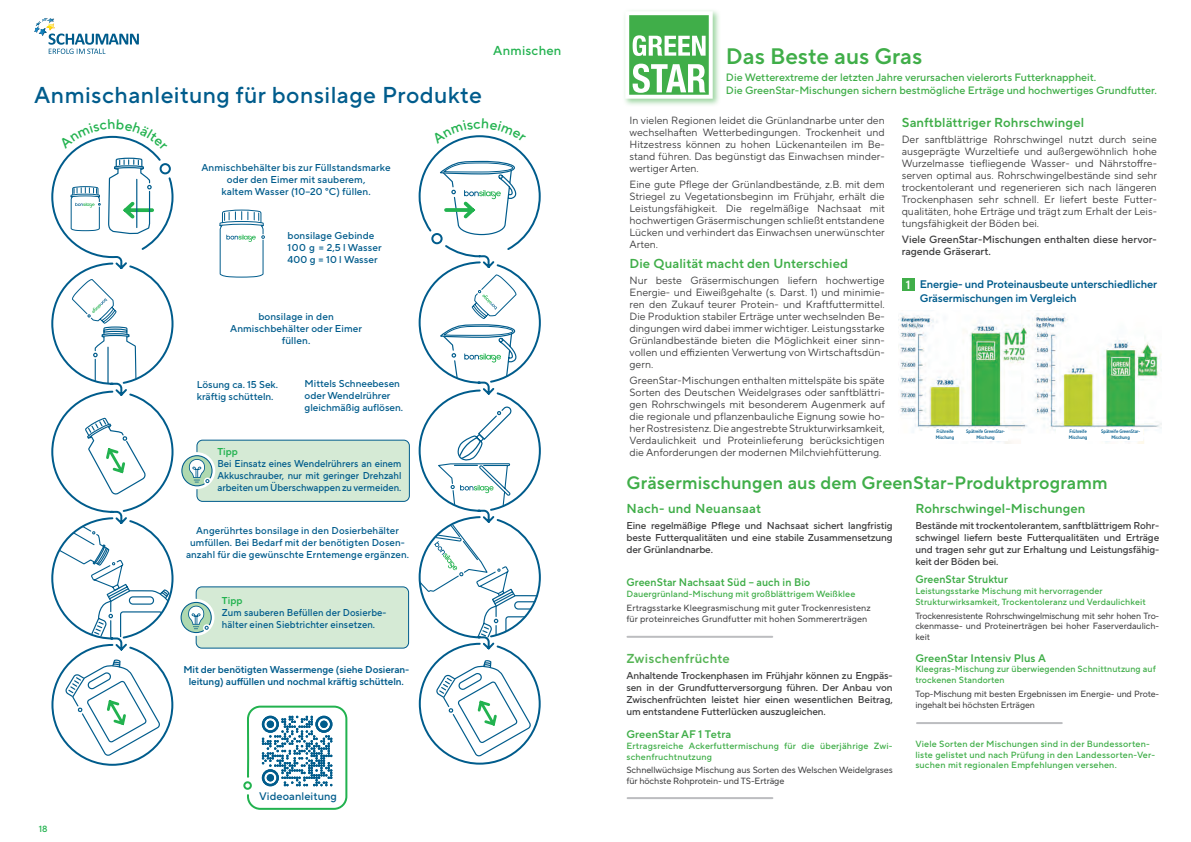
<style>
.page{position:relative;width:1191px;height:842px;background:#fff}
.page>*{position:absolute;margin:0;border:0;box-sizing:border-box;transform-origin:0 0}
.t1{font:500 23px "TT Norms Pro";letter-spacing:.02em;color:#005c8c}
.t2{font:22.4px "TT Norms Pro Dm Bd";color:#40ae49}
.t3{font:18px "TT Norms Pro Dm Bd";letter-spacing:.01em;color:#40ae49}
.t4{font:13px "TT Norms Pro Dm Bd";letter-spacing:.01em;color:#40ae49}
.t5{font:13px "TT Norms Pro Dm Bd";letter-spacing:.02em;color:#56b455}
.t6{font:500 13px "TT Norms Pro";letter-spacing:.02em;color:#22b24f}
.t7{font:11px/13.2px "TT Norms Pro Dm Bd";letter-spacing:-.01em;color:#005c8c}
.t8{font:11px "TT Norms Pro Dm Bd";letter-spacing:.01em;color:#40ae49;scale:.95 1}
.t9{font:11px "TT Norms Pro Dm Bd";letter-spacing:.01em;color:#40ae49}
.t10{font:500 11px "TT Norms Pro";letter-spacing:.01em;color:#005c8c}
.t11{font:500 10.7px/12.8px "TT Norms Pro";color:#40ae49}
.t12{font:10.5px/12px "TT Norms Pro";color:#3e3e3f;text-align:justify}
.t13{font:500 10.5px/12px "TT Norms Pro";color:#3e3e3f}
.t14{font:500 10px/12px "TT Norms Pro";letter-spacing:-.01em;color:#3e3e3f;text-align:justify}
.t15{font:500 10px/12px "TT Norms Pro";letter-spacing:.01em;color:#005c8c;text-align:center}
.t16{font:500 10px/12px "TT Norms Pro";letter-spacing:.01em;color:#005c8c;text-align:justify;scale:.95 1}
.t17{font:10px/12px "TT Norms Pro Dm Bd";letter-spacing:-.005em;color:#005c8c;text-align:center}
.t18{font:10px "TT Norms Pro Dm Bd";color:#22b24f}
.t19{font:500 9px/10.8px "TT Norms Pro";letter-spacing:.01em;color:#40ae49}
.t20{font:9px/10.8px "TT Norms Pro";letter-spacing:-.01em;color:#3e3e3f}
.t21{font:9px/10.8px "TT Norms Pro";letter-spacing:.01em;color:#3e3e3f}
.t22{font:500 9px "TT Norms Pro";color:#22b24f}
.t23{font:5px/6px "TT Norms Pro Cond Dm Bd";letter-spacing:-.01em;color:#005c8c;text-align:center}
.s1{font-size:12px;color:#fff}
</style>
<div class="page">
<svg style="left:34px;top:18px;width:105px;height:36px"></svg>
<div style="left:622px;top:9px;width:99px;height:98px;background:#40ae49;opacity:.51"></div>
<svg style="left:625px;top:11px;width:87px;height:88px"></svg>
<div style="left:901px;top:278px;width:13px;height:13px;background:#40ae49"></div>
<svg style="left:51px;top:144px;width:490px;height:600px"></svg>
<svg style="left:420px;top:518px;width:120px;height:120px"></svg>
<svg style="left:436px;top:405px;width:77px;height:106px"></svg>
<svg style="left:438px;top:274px;width:79px;height:109px"></svg>
<svg style="left:438px;top:160px;width:79px;height:76px"></svg>
<svg style="left:66px;top:660px;width:851px;height:150px"></svg>
<svg style="left:52px;top:517px;width:121px;height:121px"></svg>
<svg style="left:84px;top:417px;width:62px;height:78px"></svg>
<svg style="left:71px;top:278px;width:66px;height:105px"></svg>
<img style="left:898px;top:313px;width:263px;height:130px">
<hr style="left:627px;top:636px;width:145px;height:2px;background:#bcbdc0">
<hr style="left:917px;top:722px;width:144px;height:2px;background:#bcbdc0">
<hr style="left:627px;top:797px;width:145px;height:2px;background:#bcbdc0">
<div style="left:1098px;top:428px;width:45px;height:12px;background:#fff"></div>
<div style="left:1055px;top:428px;width:45px;height:12px;background:#fff"></div>
<div style="left:922px;top:428px;width:45px;height:12px;background:#fff"></div>
<div style="left:963px;top:428px;width:45px;height:12px;background:#fff"></div>
<svg style="left:59px;top:135px;width:108px;height:100px"></svg>
<svg style="left:448px;top:135px;width:63px;height:9px"></svg>
<h1 class="t1" style="left:34px;top:78px;width:449px">Anmischanleitung für bonsilage Produkte</h1>
<p class="t15" style="left:201px;top:161px;width:191px">Anmischbehälter bis zur Füllstandsmarke oder den Eimer mit sauberem,<br>kaltem Wasser (10–20 °C) füllen.</p>
<p class="t15" style="left:287px;top:230px;width:96px;text-align:left">bonsilage Gebinde<br>100 g = 2,5 l Wasser<br>400 g = 10 l Wasser</p>
<p class="t15" style="left:230px;top:310px;width:134px">bonsilage in den<br>Anmischbehälter oder Eimer füllen.</p>
<p class="t15" style="left:304px;top:378px;width:100px;text-align:left">Mittels Schneebesen oder Wendelrührer gleichmäßig auflösen.</p>
<p class="t15" style="left:197px;top:378px;width:83px;text-align:left">Lösung ca. 15 Sek. kräftig schütteln.</p>
<p class="t18" style="left:217px;top:444px;width:22px">Tipp</p>
<p class="t16" style="left:217px;top:457px;width:195px">Bei Einsatz eines Wendelrührers an einem Akkuschrauber, nur mit geringer Drehzahl arbeiten um Überschwappen zu vermeiden.</p>
<p class="t15" style="left:186px;top:524px;width:224px">Angerührtes bonsilage in den Dosierbehälter umfüllen. Bei Bedarf mit der benötigten Dosen&shy;anzahl für die gewünschte Erntemenge ergänzen.</p>
<p class="t18" style="left:222px;top:593px;width:22px">Tipp</p>
<p class="t16" style="left:222px;top:607px;width:175px">Zum sauberen Befüllen der Dosierbe&shy;hälter einen Siebtrichter einsetzen.</p>
<p class="t17" style="left:183px;top:664px;width:227px">Mit der benötigten Wassermenge (siehe Dosieran&shy;leitung) auffüllen und nochmal kräftig schütteln.</p>
<p class="t22" style="left:39px;top:822px;width:10px">18</p>
<p class="t10" style="left:259px;top:788px;width:79px">Videoanleitung</p>
<p class="t6" style="left:493px;top:41px;width:70px">Anmischen</p>
<h2 class="t2" style="left:726px;top:39px;width:198px">Das Beste aus Gras</h2>
<p class="t11" style="left:726px;top:71px;width:432px">Die Wetterextreme der letzten Jahre verursachen vielerorts Futterknappheit.<br>Die GreenStar-Mischungen sichern bestmögliche Erträge und hochwertiges Grundfutter.</p>
<p class="t12" style="left:629px;top:115px;width:257px">In vielen Regionen leidet die Grünlandnarbe unter den wechselhaften Wetterbedingungen. Trockenheit und Hitzestress können zu hohen Lückenanteilen im Be&shy;stand führen. Das begünstigt das Einwachsen minder&shy;wertiger Arten.</p>
<p class="t12" style="left:629px;top:179px;width:257px">Eine gute Pflege der Grünlandbestände, z.B. mit dem Striegel zu Vegetationsbeginn im Frühjahr, erhält die Leistungsfähigkeit. Die regelmäßige Nachsaat mit hochwertigen Gräsermischungen schließt entstandene Lücken und verhindert das Einwachsen unerwünschter Arten.</p>
<p class="t4" style="left:629px;top:254px;width:220px">Die Qualität macht den Unterschied</p>
<p class="t12" style="left:629px;top:274px;width:257px">Nur beste Gräsermischungen liefern hochwertige Energie- und Eiweißgehalte (s. Darst. 1) und minimie&shy;ren den Zukauf teurer Protein- und Kraftfuttermittel.<br>Die Produktion stabiler Erträge unter wechselnden Be&shy;dingungen wird dabei immer wichtiger. Leistungsstarke Grünlandbestände bieten die Möglichkeit einer sinn&shy;vollen und effizienten Verwertung von Wirtschaftsdün&shy;gern.</p>
<p class="t12" style="left:629px;top:374px;width:257px">GreenStar-Mischungen enthalten mittelspäte bis späte Sorten des Deutschen Weidelgrases oder sanftblättri&shy;gen Rohrschwingels mit besonderem Augenmerk auf die regionale und pflanzenbauliche Eignung sowie ho&shy;her Rostresistenz. Die angestrebte Strukturwirksamkeit, Verdaulichkeit und Proteinlieferung berücksichtigen die Anforderungen der modernen Milchviehfütterung.</p>
<p class="t4" style="left:901px;top:113px;width:184px">Sanftblättriger Rohrschwingel</p>
<p class="t12" style="left:901px;top:133px;width:257px">Der sanftblättrige Rohrschwingel nutzt durch seine ausgeprägte Wurzeltiefe und außergewöhnlich hohe Wurzelmasse tiefliegende Wasser- und Nährstoffre&shy;serven optimal aus. Rohrschwingelbestände sind sehr trockentolerant und regenerieren sich nach längeren Trockenphasen sehr schnell. Er liefert beste Futter&shy;qualitäten, hohe Erträge und trägt zum Erhalt der Leis&shy;tungsfähigkeit der Böden bei.</p>
<p class="t13" style="left:901px;top:233px;width:257px">Viele GreenStar-Mischungen enthalten diese hervor&shy;ragende Gräserart.</p>
<p class="t7" style="left:919px;top:278px;width:239px;text-indent:-14px"><span class="s1">1</span> Energie- und Proteinausbeute unterschiedlicher<br>Gräsermischungen im Vergleich</p>
<p class="t23" style="left:935px;top:428px;width:20px;text-align:left">Frühreife<br>Mischung</p>
<p class="t23" style="left:966px;top:428px;width:40px">Spätreife GreenStar-<br>Mischung</p>
<p class="t23" style="left:1101px;top:428px;width:40px">Spätreife GreenStar-<br>Mischung</p>
<p class="t23" style="left:1069px;top:428px;width:20px;text-align:left">Frühreife<br>Mischung</p>
<h3 class="t3" style="left:626px;top:470px;width:482px">Gräsermischungen aus dem GreenStar-Produktprogramm</h3>
<p class="t4" style="left:626px;top:499px;width:136px">Nach- und Neuansaat</p>
<p class="t14" style="left:626px;top:520px;width:268px">Eine regelmäßige Pflege und Nachsaat sichert langfristig beste Futterqualitäten und eine stabile Zusammensetzung der Grünlandnarbe.</p>
<p class="t8" style="left:626px;top:574px;width:195px">GreenStar Nachsaat Süd – auch in Bio</p>
<p class="t19" style="left:626px;top:588px;width:230px">Dauergrünland-Mischung mit großblättrigem Weißklee</p>
<p class="t21" style="left:626px;top:602px;width:246px">Ertragsstarke Kleegrasmischung mit guter Trockenresistenz für proteinreiches Grundfutter mit hohen Sommererträgen</p>
<p class="t5" style="left:626px;top:649px;width:105px">Zwischenfrüchte</p>
<p class="t14" style="left:626px;top:670px;width:268px">Anhaltende Trockenphasen im Frühjahr können zu Engpäs&shy;sen in der Grundfutterversorgung führen. Der Anbau von Zwischenfrüchten leistet hier einen wesentlichen Beitrag, um entstandene Futterlücken auszugleichen.</p>
<p class="t9" style="left:626px;top:726px;width:106px">GreenStar AF 1 Tetra</p>
<p class="t19" style="left:626px;top:740px;width:268px">Ertragsreiche Ackerfuttermischung für die überjährige Zwi&shy;schenfruchtnutzung</p>
<p class="t20" style="left:626px;top:765px;width:268px">Schnellwüchsige Mischung aus Sorten des Welschen Weidelgrases für höchste Rohprotein- und TS-Erträge</p>
<p class="t4" style="left:915px;top:499px;width:172px">Rohrschwingel-Mischungen</p>
<p class="t14" style="left:915px;top:520px;width:245px">Bestände mit trockentolerantem, sanftblättrigem Rohr&shy;schwingel liefern beste Futterqualitäten und Erträge und tragen sehr gut zur Erhaltung und Leistungsfähig&shy;keit der Böden bei.</p>
<p class="t8" style="left:915px;top:571px;width:99px">GreenStar Struktur</p>
<p class="t19" style="left:915px;top:585px;width:232px">Leistungsstarke Mischung mit hervorragender<br>Strukturwirksamkeit, Trockentoleranz und Verdaulichkeit</p>
<p class="t20" style="left:915px;top:610px;width:245px;text-align:justify">Trockenresistente Rohrschwingelmischung mit sehr hohen Tro&shy;ckenmasse- und Proteinerträgen bei hoher Faserverdaulich&shy;keit</p>
<p class="t9" style="left:915px;top:650px;width:132px">GreenStar Intensiv Plus A</p>
<p class="t19" style="left:915px;top:664px;width:242px">Kleegras-Mischung zur überwiegenden Schnittnutzung auf trockenen Standorten</p>
<p class="t20" style="left:915px;top:688px;width:245px">Top-Mischung mit besten Ergebnissen im Energie- und Prote&shy;ingehalt bei höchsten Erträgen</p>
<p class="t19" style="left:915px;top:738px;width:241px">Viele Sorten der Mischungen sind in der Bundessorten&shy;liste gelistet und nach Prüfung in den Landessorten-Ver&shy;suchen mit regionalen Empfehlungen versehen.</p>
</div>
